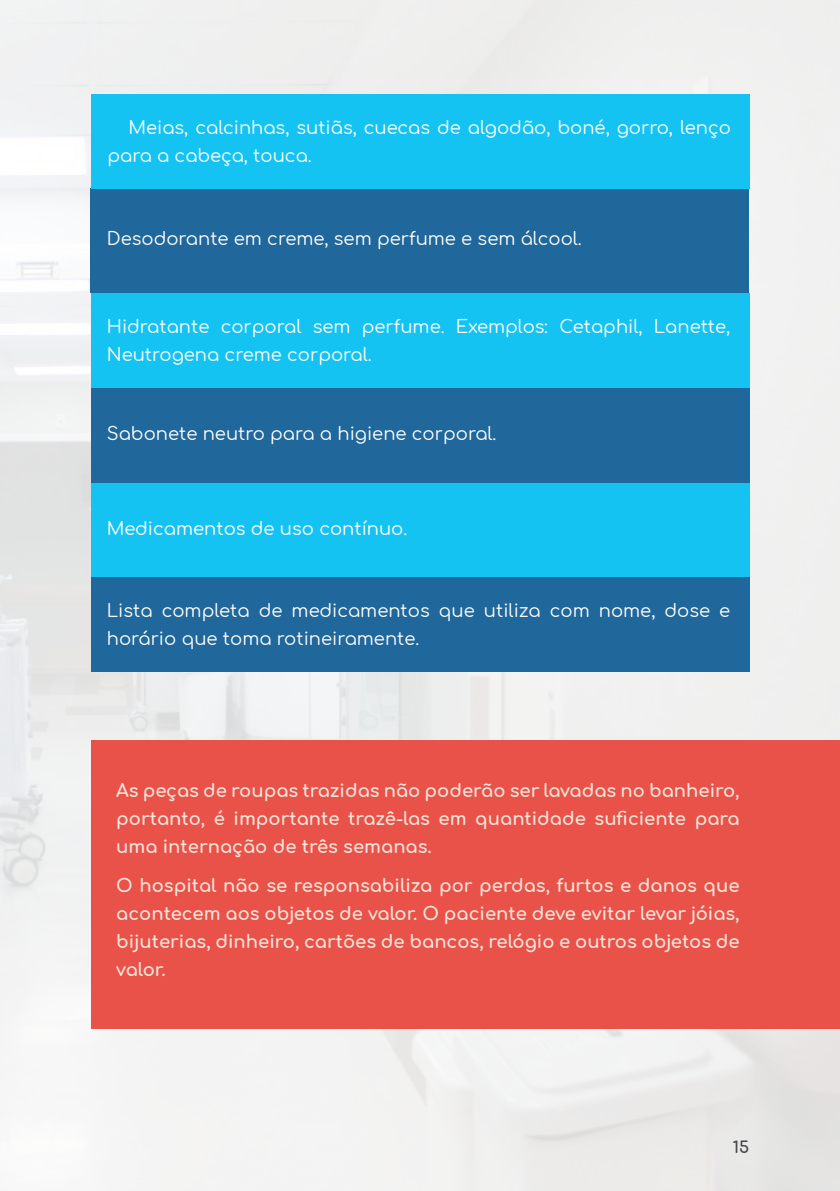
<style>
.page{position:relative;width:840px;height:1191px;background:#fff}
.page>*{position:absolute;margin:0;border:0;box-sizing:border-box;transform-origin:0 0}
.t1{font:18px/28px "Comfortaa";color:#fff}
.t2{font:700 18px/28px "Comfortaa";color:#f7e4da;text-align:justify}
.t3{font:700 16px "Comfortaa";color:#404041}
</style>
<div class="page">
<img style="left:0;top:0;width:839px;height:1191px">
<div style="left:91px;top:188px;width:657px;height:105px;background:#20679c"></div>
<div style="left:91px;top:94px;width:658px;height:94px;background:#15c3f3"></div>
<div style="left:91px;top:293px;width:658px;height:95px;background:#15c3f3"></div>
<div style="left:91px;top:482px;width:658px;height:95px;background:#15c3f3"></div>
<div style="left:91px;top:388px;width:658px;height:94px;background:#20679c"></div>
<div style="left:91px;top:577px;width:658px;height:94px;background:#20679c"></div>
<div style="left:91px;top:740px;width:748px;height:289px;background:#e95248"></div>
<p class="t1" style="left:107px;top:114px;width:624px;text-indent:21px">Meias, calcinhas, sutiãs, cuecas de algodão, boné, gorro, lenço para a cabeça, touca.</p>
<p class="t1" style="left:107px;top:225px;width:476px">Desodorante em creme, sem perfume e sem álcool.</p>
<p class="t1" style="left:107px;top:310px;width:624px">Hidratante corporal sem perfume. Exemplos: Cetaphil, Lanette,<br>Neutrogena creme corporal.</p>
<p class="t1" style="left:107px;top:420px;width:391px">Sabonete neutro para a higiene corporal.</p>
<p class="t1" style="left:107px;top:515px;width:302px">Medicamentos de uso contínuo.</p>
<p class="t1" style="left:107px;top:597px;width:624px">Lista completa de medicamentos que utiliza com nome, dose e horário que toma rotineiramente.</p>
<p class="t2" style="left:116px;top:777px;width:624px">As peças de roupas trazidas não poderão ser lavadas no banheiro, portanto, é importante trazê-las em quantidade suficiente para uma internação de três semanas.</p>
<p class="t2" style="left:116px;top:873px;width:624px">O hospital não se responsabiliza por perdas, furtos e danos que acontecem aos objetos de valor. O paciente deve evitar levar jóias, bijuterias, dinheiro, cartões de bancos, relógio e outros objetos de valor.</p>
<p class="t3" style="left:732px;top:1139px;width:18px">15</p>
</div>
